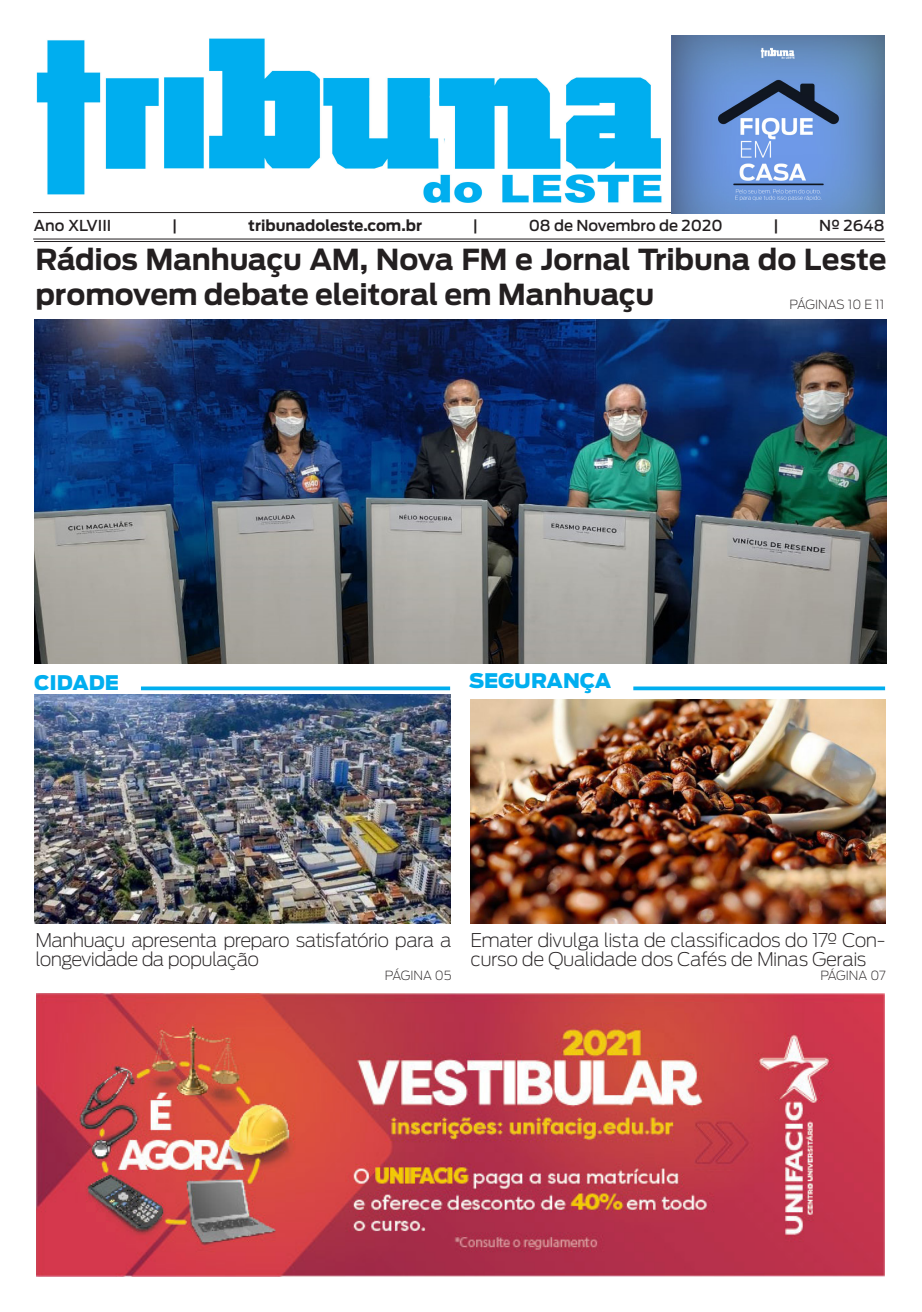
<style>
.page{position:relative;width:922px;height:1312px;background:#fff}
.page>*{position:absolute;margin:0;border:0;box-sizing:border-box;transform-origin:0 0}
.t1{font:700 28.75px/34.5px "Antenna";letter-spacing:-.01em;color:#231f20}
.t2{font:900 20px "Antenna";color:#00aeef}
.t3{font:200 18.75px/18.8px "Antenna";letter-spacing:-.035em;color:#231f20}
.t4{font:500 15px "Antenna";color:#231f20}
.t5{font:700 15px "Antenna";color:#231f20}
.t6{font:200 12.5px "Antenna";color:#231f20}
</style>
<div class="page">
<img style="left:36px;top:38px;width:626px;height:165px">
<hr style="left:33px;top:212px;width:850px;height:1px;background:#231f20">
<hr style="left:33px;top:239px;width:851px;height:1px;background:#231f20">
<hr style="left:34px;top:241px;width:850px;height:1px;background:#231f20">
<img style="left:671px;top:36px;width:212px;height:177px">
<img style="left:36px;top:993px;width:847px;height:283px">
<svg style="left:141px;top:686px;width:309px;height:4px"></svg>
<svg style="left:633px;top:686px;width:251px;height:4px"></svg>
<img style="left:35px;top:694px;width:415px;height:229px">
<img style="left:34px;top:319px;width:852px;height:344px">
<img style="left:470px;top:699px;width:414px;height:224px">
<p class="t4" style="left:34px;top:217px;width:79px">Ano XLVIII</p>
<p class="t4" style="left:172px;top:217px;width:7px">|</p>
<p class="t5" style="left:248px;top:217px;width:175px">tribunadoleste.com.br</p>
<p class="t4" style="left:472px;top:217px;width:7px">|</p>
<p class="t4" style="left:528px;top:217px;width:195px">08 de Novembro de 2020</p>
<p class="t4" style="left:773px;top:217px;width:7px">|</p>
<p class="t4" style="left:818px;top:217px;width:67px">Nº 2648</p>
<p class="t1" style="left:35px;top:242px;width:852px">Rádios Manhuaçu AM, Nova FM e Jornal Tribuna do Leste promovem debate eleitoral em Manhuaçu</p>
<p class="t6" style="left:789px;top:297px;width:96px">PÁGINAS 10 E 11</p>
<p class="t2" style="left:34px;top:670px;width:87px">CIDADE</p>
<p class="t2" style="left:469px;top:668px;width:144px">SEGURANÇA</p>
<p class="t3" style="left:36px;top:930px;width:417px">Manhuaçu apresenta preparo satisfatório para a longevidade da população</p>
<p class="t3" style="left:470px;top:930px;width:416px">Emater divulga lista de classificados do 17º Con&shy;curso de Qualidade dos Cafés de Minas Gerais</p>
<p class="t6" style="left:385px;top:967px;width:68px">PÁGINA 05</p>
<p class="t6" style="left:820px;top:967px;width:67px">PÁGINA 07</p>
</div>
